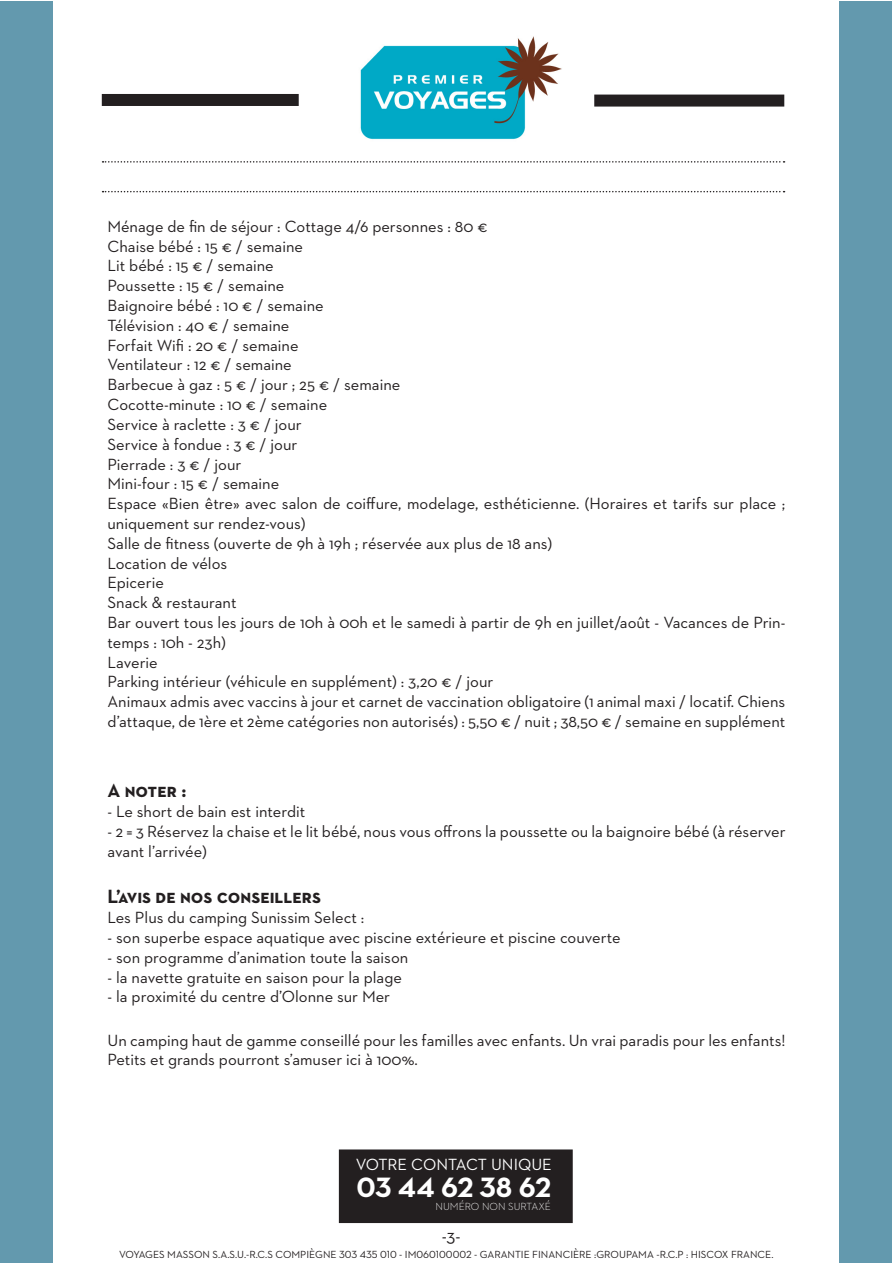
<style>
.page{position:relative;width:893px;height:1263px;background:#fff}
.page>*{position:absolute;margin:0;border:0;box-sizing:border-box;transform-origin:0 0}
.t1{font:700 28.5px "Neutraface 2 Text";letter-spacing:-.01em;color:#fff}
.t2{font:700 19.5px "Neutraface 2 Text";color:#231f20}
.t3{font:18px "Neutraface 2 Text";color:#231f20}
.t4{font:16.5px/19.8px "Neutraface 2 Text";color:#231f20}
.t5{font:16.5px "Neutraface 2 Text";color:#fff}
.t6{font:10.5px "Neutraface 2 Text";color:#231f20}
.t7{font:300 10.5px "Neutraface 2 Text";color:#fff}
</style>
<div class="page">
<svg style="left:103px;top:161px;width:681px;height:2px"></svg>
<svg style="left:103px;top:191px;width:681px;height:1px"></svg>
<div style="left:102px;top:94px;width:197px;height:12px;background:#231f20"></div>
<div style="left:594px;top:95px;width:190px;height:12px;background:#231f20"></div>
<div style="left:1px;top:1px;width:52px;height:1262px;background:#6399ae"></div>
<div style="left:839px;top:1px;width:53px;height:1262px;background:#6399ae"></div>
<img style="left:360px;top:36px;width:202px;height:104px">
<div style="left:340px;top:1150px;width:232px;height:72px;background:#231f20"></div>
<div style="left:339px;top:1149px;width:234px;height:74px;border:2px solid #231f20"></div>
<p class="t4" style="left:107px;top:216px;width:382px">Ménage de fin de séjour : Cottage 4/6 personnes : 80 €</p>
<p class="t4" style="left:107px;top:236px;width:197px">Chaise bébé : 15 € / semaine</p>
<p class="t4" style="left:107px;top:256px;width:168px">Lit bébé : 15 € / semaine</p>
<p class="t4" style="left:107px;top:276px;width:178px">Poussette : 15 € / semaine</p>
<p class="t4" style="left:107px;top:295px;width:218px">Baignoire bébé : 10 € / semaine</p>
<p class="t4" style="left:107px;top:315px;width:183px">Télévision : 40 € / semaine</p>
<p class="t4" style="left:107px;top:335px;width:193px">Forfait Wifi : 20 € / semaine</p>
<p class="t4" style="left:107px;top:355px;width:186px">Ventilateur : 12 € / semaine</p>
<p class="t4" style="left:107px;top:375px;width:294px">Barbecue à gaz : 5 € / jour ; 25 € / semaine</p>
<p class="t4" style="left:107px;top:394px;width:221px">Cocotte-minute : 10 € / semaine</p>
<p class="t4" style="left:107px;top:414px;width:196px">Service à raclette : 3 € / jour</p>
<p class="t4" style="left:107px;top:434px;width:191px">Service à fondue : 3 € / jour</p>
<p class="t4" style="left:107px;top:454px;width:135px">Pierrade : 3 € / jour</p>
<p class="t4" style="left:107px;top:474px;width:173px">Mini-four : 15 € / semaine</p>
<p class="t4" style="left:107px;top:493px;width:679px">Espace «Bien être» avec salon de coiffure, modelage, esthéticienne. (Horaires et tarifs sur place ; uniquement sur rendez-vous)</p>
<p class="t4" style="left:107px;top:533px;width:446px">Salle de fitness (ouverte de 9h à 19h ; réservée aux plus de 18 ans)</p>
<p class="t4" style="left:107px;top:553px;width:121px">Location de vélos</p>
<p class="t4" style="left:107px;top:573px;width:58px">Epicerie</p>
<p class="t4" style="left:107px;top:592px;width:131px">Snack &amp; restaurant</p>
<p class="t4" style="left:107px;top:612px;width:679px">Bar ouvert tous les jours de 10h à 00h et le samedi à partir de 9h en juillet/août - Vacances de Prin&shy;temps : 10h - 23h)</p>
<p class="t4" style="left:107px;top:652px;width:52px">Laverie</p>
<p class="t4" style="left:107px;top:672px;width:387px">Parking intérieur (véhicule en supplément) : 3,20 € / jour</p>
<p class="t4" style="left:107px;top:691px;width:679px">Animaux admis avec vaccins à jour et carnet de vaccination obligatoire (1 animal maxi / locatif. Chiens d’attaque, de 1ère et 2ème catégories non autorisés) : 5,50 € / nuit ; 38,50 € / semaine en supplément</p>
<p class="t2" style="left:107px;top:778px;width:80px">A noter :</p>
<p class="t4" style="left:107px;top:801px;width:199px">- Le short de bain est interdit</p>
<p class="t4" style="left:107px;top:821px;width:680px">- 2 = 3 Réservez la chaise et le lit bébé, nous vous offrons la poussette ou la baignoire bébé (à réserver avant l’arrivée)</p>
<p class="t2" style="left:107px;top:884px;width:215px">L’avis de nos conseillers</p>
<p class="t4" style="left:107px;top:907px;width:258px">Les Plus du camping Sunissim Select :</p>
<p class="t4" style="left:107px;top:927px;width:515px">- son superbe espace aquatique avec piscine extérieure et piscine couverte</p>
<p class="t4" style="left:107px;top:947px;width:302px">- son programme d’animation toute la saison</p>
<p class="t4" style="left:107px;top:967px;width:296px">- la navette gratuite en saison pour la plage</p>
<p class="t4" style="left:107px;top:987px;width:284px">- la proximité du centre d’Olonne sur Mer</p>
<p class="t4" style="left:107px;top:1030px;width:679px">Un camping haut de gamme conseillé pour les familles avec enfants. Un vrai paradis pour les enfants!<br>Petits et grands pourront s’amuser ici à 100%.</p>
<p class="t5" style="left:356px;top:1154px;width:198px">VOTRE CONTACT UNIQUE</p>
<h1 class="t1" style="left:356px;top:1169px;width:196px">03 44 62 38 62</h1>
<p class="t7" style="left:435px;top:1200px;width:117px">NUMÉRO NON SURTAXÉ</p>
<p class="t3" style="left:442px;top:1224px;width:20px">-3-</p>
<p class="t6" style="left:119px;top:1248px;width:656px">VOYAGES MASSON S.A.S.U.-R.C.S COMPIÈGNE 303 435 010 - IM060100002 - GARANTIE FINANCIÈRE :GROUPAMA -R.C.P : HISCOX FRANCE.</p>
</div>
